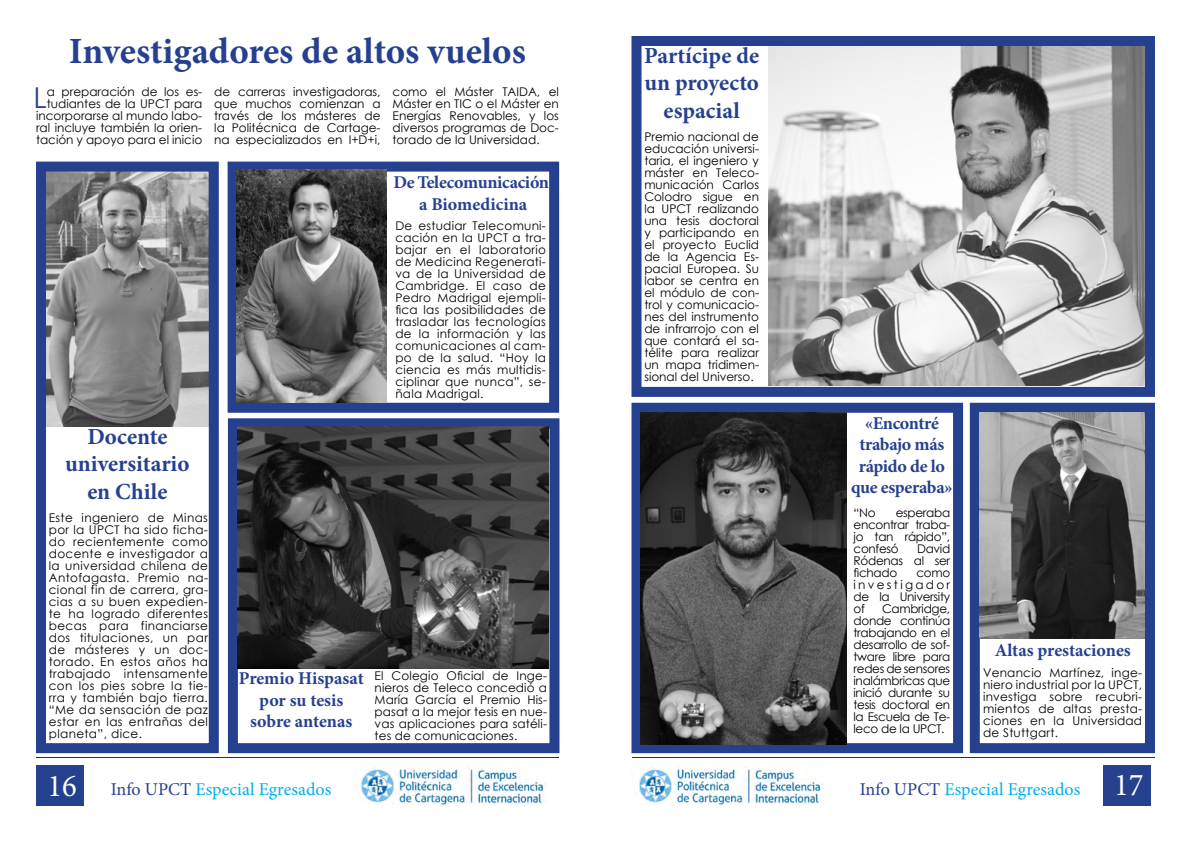
<style>
.page{position:relative;width:1191px;height:842px;background:#fff}
.page>*{position:absolute;margin:0;border:0;box-sizing:border-box;transform-origin:0 0}
.t1{font:700 37px "Minion Pro";color:#25408f}
.t2{font:31.8px "Minion Pro";color:#fff;scale:.96 1}
.t3{font:28.7px "Century Gothic";color:#25408f}
.t4{font:700 23px/27.6px "Minion Pro";color:#25408f;text-align:center}
.t5{font:700 18px/21.6px "Minion Pro";letter-spacing:-.01em;color:#25408f;text-align:center}
.t6{font:18px "Minion Pro";color:#00aeef}
.t7{font:12px/12px "Century Gothic";color:#000;text-align:justify}
.s1{color:#25408f}
</style>
<div class="page">
<div style="left:631px;top:36px;width:524px;height:361px;border:10px solid #25408f"></div>
<div style="left:36px;top:765px;width:48px;height:40px;background:#25408f"></div>
<div style="left:1102px;top:765px;width:48px;height:41px;background:#25408f"></div>
<hr style="left:37px;top:757px;width:522px;height:1px;background:#1d2b7a">
<hr style="left:632px;top:757px;width:523px;height:1px;background:#1d2b7a">
<img style="left:361px;top:767px;width:185px;height:38px">
<img style="left:639px;top:767px;width:184px;height:38px">
<img style="left:768px;top:46px;width:377px;height:340px">
<img style="left:47px;top:173px;width:161px;height:254px">
<div style="left:36px;top:162px;width:183px;height:591px;border:10px solid #25408f"></div>
<div style="left:228px;top:162px;width:331px;height:251px;border:10px solid #25408f"></div>
<div style="left:228px;top:418px;width:331px;height:335px;border:10px solid #25408f"></div>
<div style="left:631px;top:403px;width:332px;height:350px;border:10px solid #25408f"></div>
<div style="left:969px;top:403px;width:186px;height:350px;border:10px solid #25408f"></div>
<img style="left:237px;top:170px;width:149px;height:233px">
<img style="left:237px;top:427px;width:312px;height:241px">
<img style="left:641px;top:413px;width:205px;height:331px">
<img style="left:979px;top:413px;width:166px;height:226px">
<h1 class="t1" style="left:69px;top:25px;width:458px">Investigadores de altos vuelos</h1>
<p class="t7" style="left:36px;top:85px;width:168px;text-align:right">a preparación de los es&shy;tudiantes de la UPCT para incorporarse al mundo labo&shy;ral incluye también la orien&shy;tación y apoyo para el inicio</p>
<p class="t7" style="left:214px;top:85px;width:168px">de carreras investigadoras, que muchos comienzan a través de los másteres de la Politécnica de Cartage&shy;na especializados en I+D+i,</p>
<p class="t7" style="left:392px;top:85px;width:168px">como el Máster TAIDA, el Máster en TIC o el Máster en Energías Renovables, y los diversos programas de Doc&shy;torado de la Universidad.</p>
<h3 class="t3" style="left:33px;top:78px;width:15px">L</h3>
<h3 class="t5" style="left:393px;top:171px;width:157px">De Telecomunicación a Biomedicina</h3>
<h3 class="t4" style="left:65px;top:422px;width:126px">Docente universitario en Chile</h3>
<p class="t7" style="left:49px;top:512px;width:161px">Este ingeniero de Minas por la UPCT ha sido ficha&shy;do recientemente como docente e investigador a la universidad chilena de Antofagasta. Premio na&shy;cional fin de carrera, gra&shy;cias a su buen expedien&shy;te ha logrado diferentes becas para financiarse dos titulaciones, un par de másteres y un doc&shy;torado. En estos años ha trabajado intensamente con los pies sobre la tie&shy;rra y también bajo tierra. “Me da sensación de paz estar en las entrañas del planeta”, dice.</p>
<p class="t7" style="left:395px;top:220px;width:152px">De estudiar Telecomuni&shy;cación en la UPCT a tra&shy;bajar en el laboratorio de Medicina Regenerati&shy;va de la Universidad de Cambridge. El caso de Pedro Madrigal ejempli&shy;fica las posibilidades de trasladar las tecnologías de la información y las comunicaciones al cam&shy;po de la salud. “Hoy la ciencia es más multidis&shy;ciplinar que nunca”, se&shy;ñala Madrigal.</p>
<h3 class="t5" style="left:239px;top:667px;width:126px">Premio Hispasat por su tesis sobre antenas</h3>
<p class="t7" style="left:374px;top:670px;width:174px">El Colegio Oficial de Inge&shy;nieros de Teleco concedió a María García el Premio His&shy;pasat a la mejor tesis en nue&shy;vas aplicaciones para satéli&shy;tes de comunicaciones.</p>
<h3 class="t4" style="left:644px;top:41px;width:117px">Partícipe de un proyecto espacial</h3>
<p class="t7" style="left:644px;top:130px;width:116px">Premio nacional de educación universi&shy;taria, el ingeniero y máster en Teleco&shy;municación Carlos Colodro sigue en la UPCT realizando una tesis doctoral y participando en el proyecto Euclid de la Agencia Es&shy;pacial Europea. Su labor se centra en el módulo de con&shy;trol y comunicacio&shy;nes del instrumento de infrarrojo con el que contará el sa&shy;télite para realizar un mapa tridimen&shy;sional del Universo.</p>
<h3 class="t5" style="left:851px;top:412px;width:103px">«Encontré trabajo más rápido de lo que esperaba»</h3>
<p class="t7" style="left:853px;top:507px;width:98px;text-indent:42px">esperaba encontrar traba&shy;jo tan rápido”, confesó</p>
<p class="t7" style="left:853px;top:507px;width:24px">“No</p>
<p class="t7" style="left:853px;top:543px;width:98px;text-indent:63px">David Ródenas al ser fichado</p>
<p class="t7" style="left:853px;top:567px;width:98px;text-indent:63px">como investigador de la University of</p>
<p class="t7" style="left:853px;top:603px;width:98px;text-indent:29px">Cambridge, donde continúa trabajando en el desarrollo de sof&shy;tware libre para redes de sensores inalámbricas que inició durante su tesis doctoral en la Escuela de Te&shy;leco de la UPCT.</p>
<h3 class="t5" style="left:994px;top:639px;width:138px">Altas prestaciones</h3>
<p class="t7" style="left:983px;top:666px;width:161px">Venancio Martínez, inge&shy;niero industrial por la UPCT, investiga sobre recubri&shy;mientos de altas presta&shy;ciones en la Universidad de Stuttgart.</p>
<h2 class="t2" style="left:48px;top:764px;width:32px">16</h2>
<h2 class="t2" style="left:1114px;top:763px;width:32px">17</h2>
<h3 class="t6" style="left:111px;top:777px;width:222px"><span class="s1">Info UPCT</span> Especial Egresados</h3>
<h3 class="t6" style="left:859px;top:777px;width:222px"><span class="s1">Info UPCT</span> Especial Egresados</h3>
</div>
